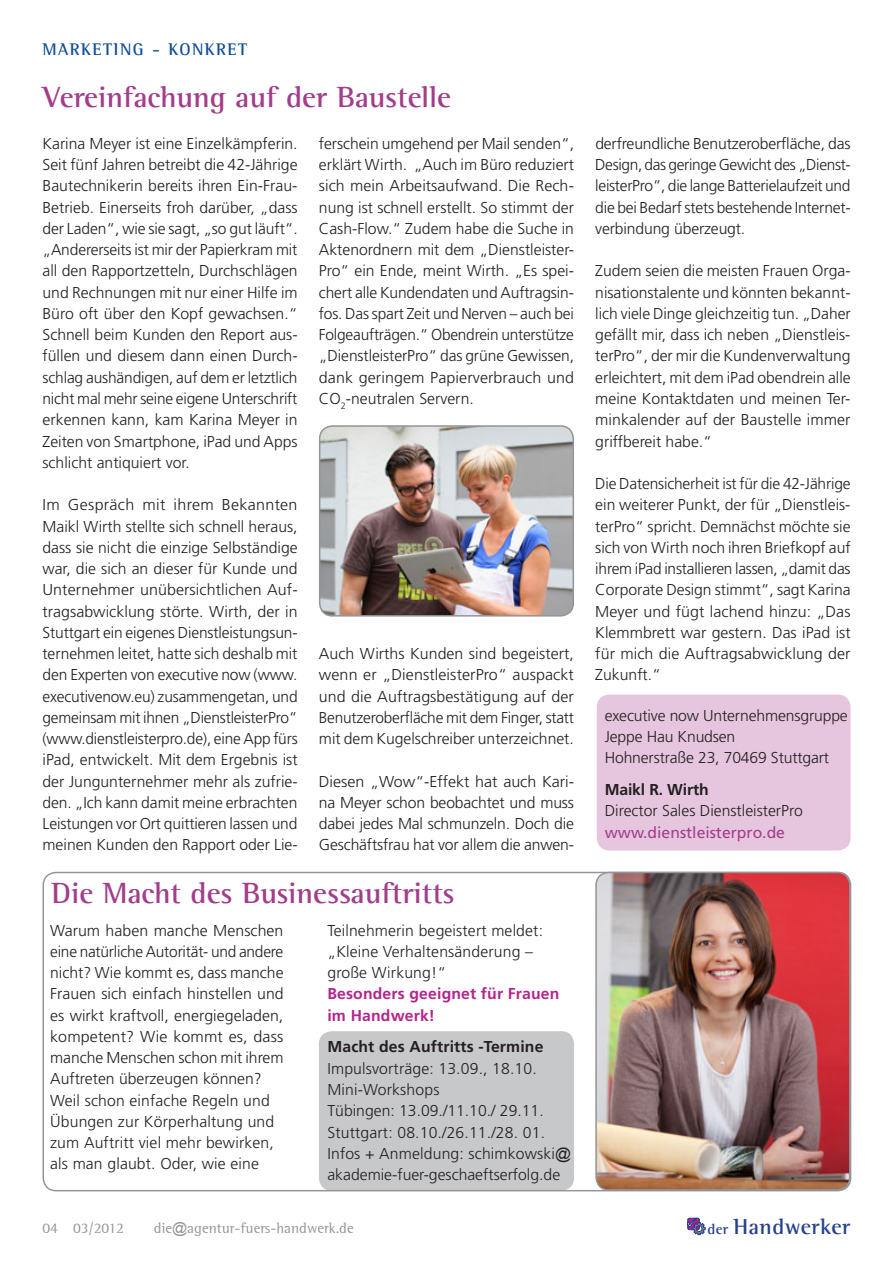
<style>
.page{position:relative;width:893px;height:1263px;background:#fff}
.page>*{position:absolute;margin:0;border:0;box-sizing:border-box;transform-origin:0 0}
.t1{font:700 30px "Rotis Semi Serif";color:#a33d8b}
.t2{font:700 22.2px "Rotis Semi Serif";letter-spacing:.02em;color:#253f8e}
.t3{font:700 17.25px "Rotis Semi Serif";letter-spacing:.08em;color:#0f4d96}
.t4{font:300 15.75px/21.3px "Frutiger";color:#231f20;text-align:justify}
.t5{font:700 15.75px/21.3px "Frutiger";letter-spacing:.01em;color:#b4248d}
.t6{font:700 15.75px "Frutiger";letter-spacing:.01em;color:#231f20}
.t7{font:15.75px "Frutiger";color:#a33d8b}
.t8{font:700 15.75px "Frutiger";letter-spacing:-.01em;color:#231f20}
.t9{font:15px "Rotis Semi Serif";color:#939598}
.s1{font-family:"Arial";font-weight:400}
.s2{font-family:"Arial"}
.s3{font-size:14.85px}
</style>
<div class="page">
<div style="left:319px;top:1031px;width:255px;height:160px;background:#c7c8ca;border-radius:13px"></div>
<svg style="left:687px;top:1218px;width:18px;height:17px"></svg>
<img style="left:320px;top:426px;width:253px;height:188px">
<div style="left:319px;top:425px;width:255px;height:192px;border:2px solid #939598;border-radius:13px"></div>
<div style="left:597px;top:694px;width:254px;height:156px;background:#e6c6de;border-radius:13px"></div>
<img style="left:596px;top:872px;width:254px;height:318px">
<div style="left:595px;top:872px;width:256px;height:319px;border:2px solid #939598;border-radius:13px"></div>
<p class="t3" style="left:43px;top:38px;width:156px">MARKETING - konkret</p>
<h1 class="t1" style="left:43px;top:79px;width:410px">Vereinfachung auf der Baustelle</h1>
<p class="t4" style="left:319px;top:133px;width:257px">ferschein umgehend per Mail senden“, erklärt Wirth. „Auch im Büro reduziert sich mein Arbeitsaufwand. Die Rech&shy;nung ist schnell erstellt. So stimmt der Cash-Flow.“ Zudem habe die Suche in Aktenordnern mit dem „Dienstleister-Pro“ ein Ende, meint Wirth. „Es spei&shy;chert alle Kundendaten und Auftragsin&shy;fos. Das spart Zeit und Nerven – auch bei Folgeaufträgen.“ Obendrein unterstütze „DienstleisterPro“ das grüne Gewissen, dank geringem Papierverbrauch und CO<sub>2</sub>-neutralen Servern.</p>
<p class="t4" style="left:43px;top:133px;width:257px">Karina Meyer ist eine Einzelkämpferin.<br>Seit fünf Jahren betreibt die 42-Jährige Bautechnikerin bereits ihren Ein-Frau-Betrieb. Einerseits froh darüber, „dass der Laden“, wie sie sagt, „so gut läuft“. „Andererseits ist mir der Papierkram mit all den Rapportzetteln, Durchschlägen und Rechnungen mit nur einer Hilfe im Büro oft über den Kopf gewachsen.“ Schnell beim Kunden den Report aus&shy;füllen und diesem dann einen Durch&shy;schlag aushändigen, auf dem er letztlich nicht mal mehr seine eigene Unterschrift erkennen kann, kam Karina Meyer in Zeiten von Smartphone, iPad und Apps schlicht antiquiert vor.</p>
<p class="t4" style="left:43px;top:494px;width:257px">Im Gespräch mit ihrem Bekannten Maikl Wirth stellte sich schnell heraus, dass sie nicht die einzige Selbständige war, die sich an dieser für Kunde und Unternehmer unübersichtlichen Auf&shy;tragsabwicklung störte. Wirth, der in Stuttgart ein eigenes Dienstleistungsun&shy;ternehmen leitet, hatte sich deshalb mit den Experten von executive now (www. executivenow.eu) zusammengetan, und gemeinsam mit ihnen „DienstleisterPro“ (www.dienstleisterpro.de), eine App fürs iPad, entwickelt. Mit dem Ergebnis ist der Jungunternehmer mehr als zufrie&shy;den. „Ich kann damit meine erbrachten Leistungen vor Ort quittieren lassen und meinen Kunden den Rapport oder Lie-</p>
<p class="t4" style="left:319px;top:643px;width:257px">Auch Wirths Kunden sind begeistert, wenn er „DienstleisterPro“ auspackt und die Auftragsbestätigung auf der Benutzeroberfläche mit dem Finger, statt mit dem Kugelschreiber unterzeichnet.</p>
<p class="t4" style="left:319px;top:771px;width:257px">Diesen „Wow“-Effekt hat auch Kari&shy;na Meyer schon beobachtet und muss dabei jedes Mal schmunzeln. Doch die Geschäftsfrau hat vor allem die anwen-</p>
<h1 class="t1" style="left:52px;top:875px;width:405px">Die Macht des Businessauftritts</h1>
<p class="t4" style="left:50px;top:920px;width:235px;text-align:left">Warum haben manche Menschen eine natürliche Autorität- und andere nicht? Wie kommt es, dass manche<br>Frauen sich einfach hinstellen und es wirkt kraftvoll, energiegeladen, kompetent? Wie kommt es, dass manche Menschen schon mit ihrem<br>Auftreten überzeugen können?<br>Weil schon einfache Regeln und<br>Übungen zur Körperhaltung und zum Auftritt viel mehr bewirken, als man glaubt. Oder, wie eine</p>
<p class="t4" style="left:327px;top:920px;width:217px;text-align:left">Teilnehmerin begeistert meldet: „Kleine Verhaltensänderung – große Wirkung!“</p>
<p class="t5" style="left:327px;top:983px;width:233px">Besonders geeignet für Frauen im Handwerk!</p>
<p class="t6" style="left:327px;top:1038px;width:218px">Macht des Auftritts -Termine</p>
<p class="t4" style="left:327px;top:1058px;width:245px;text-align:left">Impulsvorträge: 13.09., 18.10.<br>Mini-Workshops<br>Tübingen: 13.09./11.10./ 29.11.<br>Stuttgart: 08.10./26.11./28. 01.<br>Infos + Anmeldung: schimkowski<span class="s1">@ </span>akademie-fuer-geschaeftserfolg.de</p>
<p class="t4" style="left:595px;top:133px;width:257px">derfreundliche Benutzeroberfläche, das Design, das geringe Gewicht des „Dienst&shy;leisterPro“, die lange Batterielaufzeit und die bei Bedarf stets bestehende Internet&shy;verbindung überzeugt.</p>
<p class="t4" style="left:595px;top:261px;width:257px">Zudem seien die meisten Frauen Orga&shy;nisationstalente und könnten bekannt&shy;lich viele Dinge gleichzeitig tun. „Daher gefällt mir, dass ich neben „Dienstleis&shy;terPro“, der mir die Kundenverwaltung erleichtert, mit dem iPad obendrein alle meine Kontaktdaten und meinen Ter&shy;minkalender auf der Baustelle immer griffbereit habe.“</p>
<p class="t4" style="left:595px;top:473px;width:257px">Die Datensicherheit ist für die 42-Jährige ein weiterer Punkt, der für „Dienstleis&shy;terPro“ spricht. Demnächst möchte sie sich von Wirth noch ihren Briefkopf auf ihrem iPad installieren lassen, „damit das Corporate Design stimmt“, sagt Karina Meyer und fügt lachend hinzu: „Das Klemmbrett war gestern. Das iPad ist für mich die Auftragsabwicklung der Zukunft.“</p>
<p class="t4" style="left:605px;top:705px;width:245px;text-align:left">executive now Unternehmensgruppe<br>Jeppe Hau Knudsen<br>Hohnerstraße 23, 70469 Stuttgart</p>
<p class="t8" style="left:605px;top:780px;width:105px">Maikl R. Wirth</p>
<p class="t4" style="left:605px;top:801px;width:200px">Director Sales DienstleisterPro</p>
<p class="t7" style="left:605px;top:823px;width:182px">www.dienstleisterpro.de</p>
<p class="t9" style="left:43px;top:1219px;width:83px">04 03/2012</p>
<p class="t9" style="left:154px;top:1219px;width:201px">die<span class="s2">@</span>agentur-fuers-handwerk.de</p>
<h2 class="t2" style="left:707px;top:1213px;width:144px"><span class="s3">der</span> Handwerker</h2>
</div>
